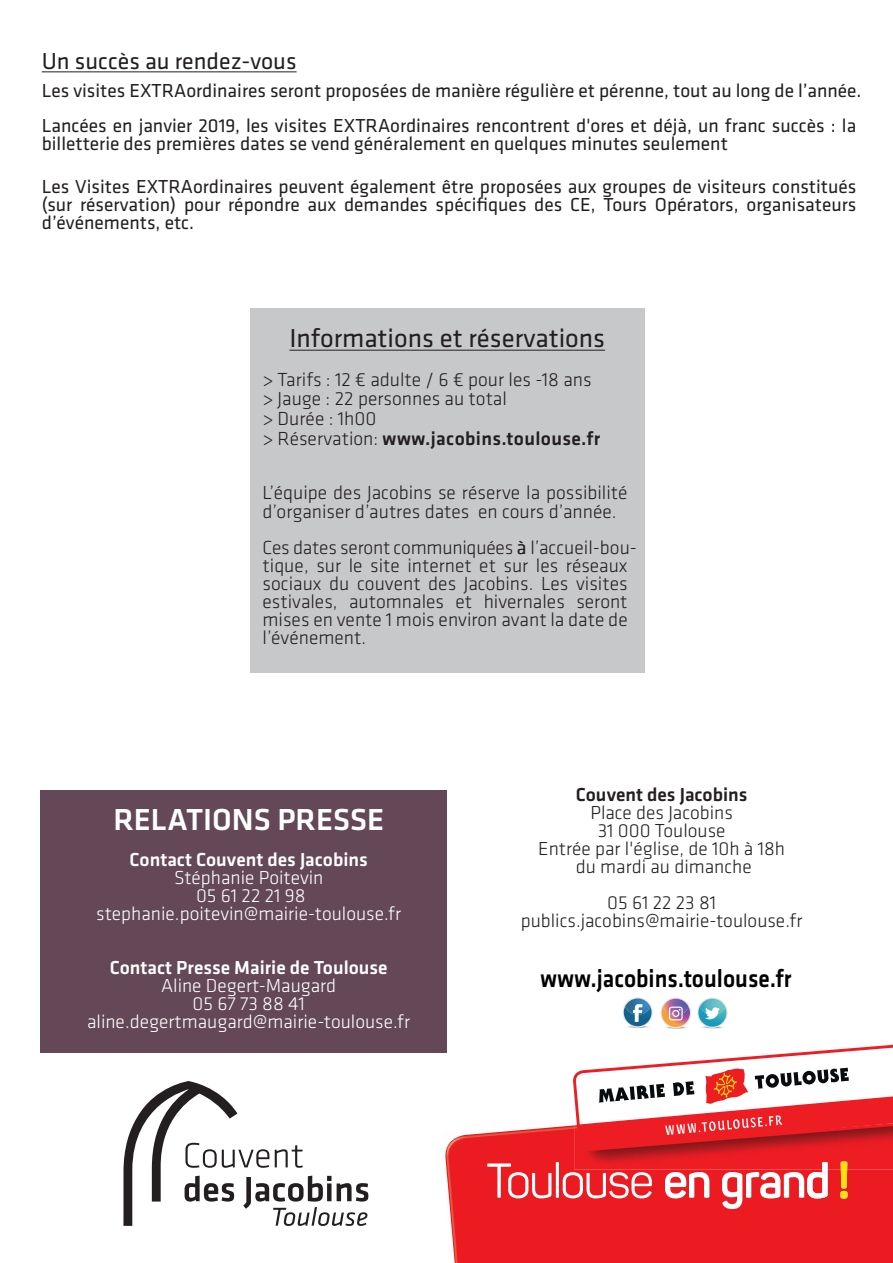
<style>
.page{position:relative;width:893px;height:1263px;background:#fff}
.page>*{position:absolute;margin:0;border:0;box-sizing:border-box;transform-origin:0 0}
.t1{font:500 31.5px "Klavika";color:#fff}
.t2{font:27px "Klavika";color:#231f20}
.t3{font:500 25.8px "Klavika";color:#000001;scale:.91 1}
.t4{font:24px "Klavika";color:#231f20}
.t5{font:300 19.65px/18.1px "Klavika";color:#231f20}
.t6{font:19.5px/17.7px "Klavika";color:#231f20}
.t7{font:300 19.5px/18px "Klavika";color:#fff;text-align:center}
.t8{font:300 19.5px/18px "Klavika";color:#231f20;text-align:center}
.t9{font:500 19.5px "Klavika";color:#fff}
.t10{font:500 19.5px "Klavika";color:#231f20}
.s1{font-weight:500}
</style>
<div class="page">
<div style="left:250px;top:308px;width:395px;height:365px;background:#c7c8ca"></div>
<hr style="left:289px;top:350px;width:316px;height:1px;background:#231f20">
<div style="left:445px;top:1125px;width:448px;height:138px;background:#eb1b21"></div>
<svg style="left:487px;top:1163px;width:64px;height:35px"></svg>
<hr style="left:556px;top:1162px;width:3px;height:36px;background:#fff">
<svg style="left:563px;top:1172px;width:11px;height:26px"></svg>
<svg style="left:722px;top:1207px;width:106px;height:2px"></svg>
<svg style="left:574px;top:1044px;width:319px;height:163px"></svg>
<svg style="left:574px;top:1045px;width:319px;height:105px"></svg>
<svg style="left:123px;top:1081px;width:245px;height:145px"></svg>
<div style="left:623px;top:997px;width:30px;height:30px;background:#f0f1f0;border-radius:50%"></div>
<div style="left:660px;top:997px;width:31px;height:31px;background:#f3f4f3;border-radius:50%"></div>
<div style="left:697px;top:997px;width:31px;height:31px;background:#f2f3f2;border-radius:50%"></div>
<svg style="left:623px;top:998px;width:104px;height:31px"></svg>
<hr style="left:42px;top:72px;width:255px;height:1px;background:#231f20">
<div style="left:40px;top:790px;width:406px;height:262px;background:#644857"></div>
<p class="t4" style="left:42px;top:48px;width:256px">Un succès au rendez-vous</p>
<p class="t6" style="left:42px;top:73px;width:821px;line-height:35.4px">Les visites EXTRAordinaires seront proposées de manière régulière et pérenne, tout au long de l’année.<br>Lancées en janvier 2019, les visites EXTRAordinaires rencontrent d'ores et déjà, un franc succès : la</p>
<p class="t6" style="left:42px;top:135px;width:688px">billetterie des premières dates se vend généralement en quelques minutes seulement</p>
<p class="t6" style="left:42px;top:178px;width:816px;text-align:justify">Les Visites EXTRAordinaires peuvent également être proposées aux groupes de visiteurs constitués (sur réservation) pour répondre aux demandes spécifiques des CE, Tours Opérators, organisateurs d’événements, etc.</p>
<h2 class="t2" style="left:289px;top:323px;width:317px">Informations et réservations</h2>
<p class="t5" style="left:263px;top:370px;width:339px;line-height:19.6px">&gt; Tarifs : 12 € adulte / 6 € pour les -18 ans &gt; Jauge : 22 personnes au total<br>&gt; Durée : 1h00<br>&gt; Réservation: <span class="s1">www.jacobins.toulouse.fr</span></p>
<p class="t5" style="left:263px;top:484px;width:366px">L’équipe des Jacobins se réserve la possibilité d’organiser d’autres dates en cours d’année.</p>
<p class="t5" style="left:263px;top:539px;width:376px">Ces dates seront communiquées à l’accueil-bou&shy;tique, sur le site internet et sur les réseaux sociaux du couvent des Jacobins. Les visites estivales, automnales et hivernales seront mises en vente 1 mois environ avant la date de l’événement.</p>
<h1 class="t1" style="left:113px;top:803px;width:272px">RELATIONS PRESSE</h1>
<p class="t9" style="left:130px;top:849px;width:240px">Contact Couvent des Jacobins</p>
<p class="t7" style="left:96px;top:869px;width:306px">Stéphanie Poitevin<br>05 61 22 21 98 stephanie.poitevin@mairie-toulouse.fr</p>
<p class="t9" style="left:110px;top:957px;width:279px">Contact Presse Mairie de Toulouse</p>
<p class="t7" style="left:87px;top:977px;width:325px">Aline Degert-Maugard<br>05 67 73 88 41 aline.degertmaugard@mairie-toulouse.fr</p>
<p class="t10" style="left:576px;top:784px;width:173px">Couvent des Jacobins</p>
<p class="t8" style="left:538px;top:804px;width:248px">Place des Jacobins<br>31 000 Toulouse<br>Entrée par l'église, de 10h à 18h du mardi au dimanche</p>
<p class="t8" style="left:521px;top:894px;width:283px">05 61 22 23 81 publics.jacobins@mairie-toulouse.fr</p>
<h3 class="t3" style="left:541px;top:964px;width:277px">www.jacobins.toulouse.fr</h3>
</div>
